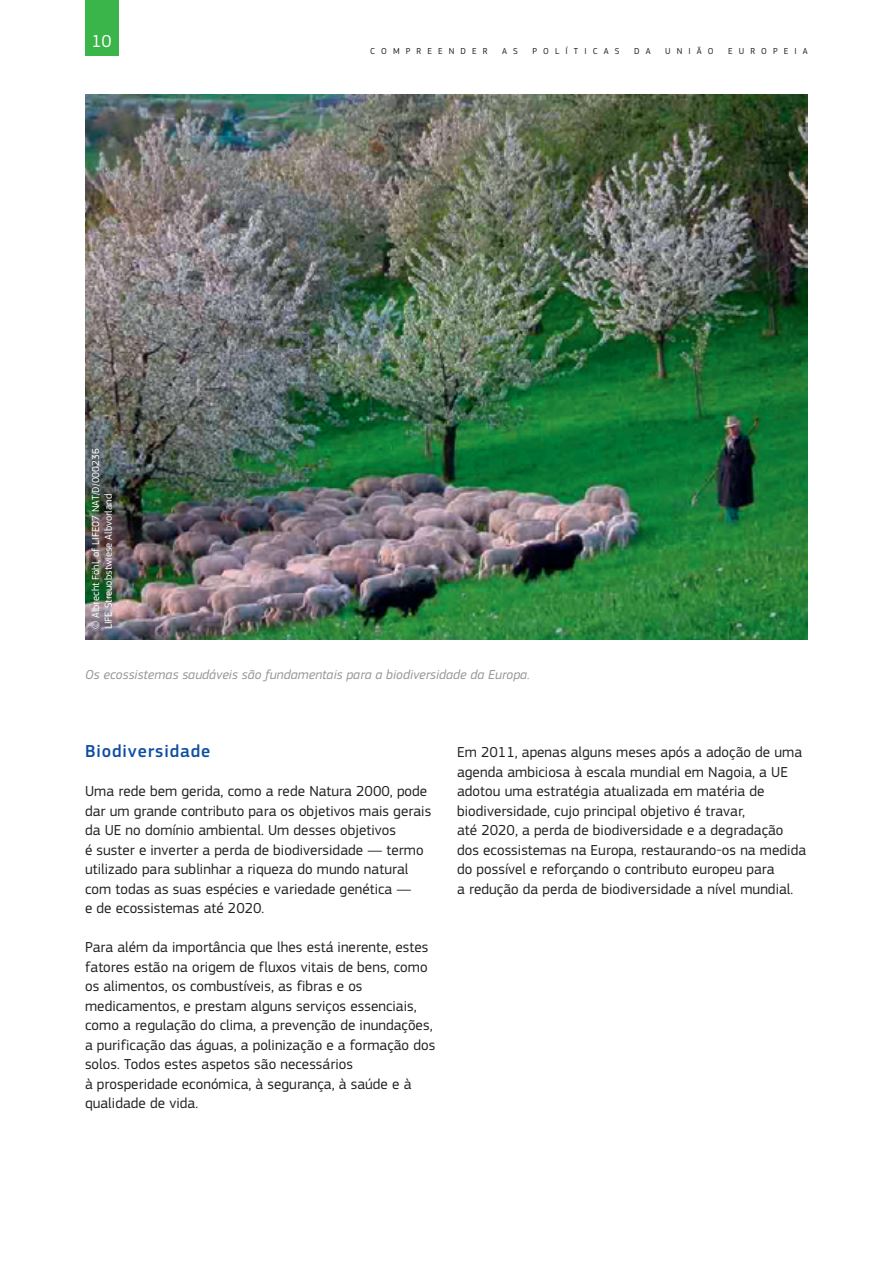
<style>
.page{position:relative;width:893px;height:1263px;background:#fff}
.page>*{position:absolute;margin:0;border:0;box-sizing:border-box;transform-origin:0 0}
.Heading03{font:500 18px "EC Square Sans Pro";letter-spacing:.05em;color:#0d4da1}
.t1{font:18px "EC Square Sans Pro";color:#fff}
.BodyText{font:15px/19.5px "EC Square Sans Pro";letter-spacing:.005em;color:#231f20}
.legende_L{font:italic 13.5px "EC Square Sans Pro";letter-spacing:.005em;color:#939598}
.copyright{font:10.5px/12.6px "EC Square Sans Pro";color:#fff}
.t2{font:9px "EC Square Sans Pro";letter-spacing:.68em;color:#231f20}
</style>
<div class="page">
<div style="left:85px;top:0;width:33px;height:55px;background:#3ab54a"></div>
<img style="left:85px;top:94px;width:723px;height:545px">
<p class="t1" style="left:92px;top:30px;width:22px">10</p>
<p class="copyright" style="left:90px;top:629px;width:182px;rotate:-90deg">© Albrecht Föhl, of LIFE07 NAT/D/000236<br>LIFE Streuobstwiese Albvorland</p>
<p class="t2" style="left:370px;top:45px;width:119px">COMPREENDER</p>
<p class="t2" style="left:502px;top:45px;width:17px">A S</p>
<p class="t2" style="left:532px;top:45px;width:89px">POLÍTICAS</p>
<p class="t2" style="left:634px;top:45px;width:18px">D A</p>
<p class="t2" style="left:665px;top:45px;width:50px">UNIÃO</p>
<p class="t2" style="left:728px;top:45px;width:81px">EUROPEIA</p>
<p class="legende_L" style="left:85px;top:667px;width:446px">Os ecossistemas saudáveis são fundamentais para a biodiversidade da Europa.</p>
<p class="Heading03" style="left:85px;top:741px;width:127px">Biodiversidade</p>
<p class="BodyText" style="left:85px;top:782px;width:348px">Uma rede bem gerida, como a rede Natura 2000, pode dar um grande contributo para os objetivos mais gerais da UE no domínio ambiental. Um desses objetivos<br>é suster e inverter a perda de biodiversidade — termo utilizado para sublinhar a riqueza do mundo natural com todas as suas espécies e variedade genética —<br>e de ecossistemas até 2020.</p>
<p class="BodyText" style="left:85px;top:938px;width:352px">Para além da importância que lhes está inerente, estes fatores estão na origem de fluxos vitais de bens, como os alimentos, os combustíveis, as fibras e os medicamentos, e prestam alguns serviços essenciais, como a regulação do clima, a prevenção de inundações, a purificação das águas, a polinização e a formação dos solos. Todos estes aspetos são necessários<br>à prosperidade económica, à segurança, à saúde e à qualidade de vida.</p>
<p class="BodyText" style="left:457px;top:743px;width:350px">Em 2011, apenas alguns meses após a adoção de uma agenda ambiciosa à escala mundial em Nagoia, a UE adotou uma estratégia atualizada em matéria de biodiversidade, cujo principal objetivo é travar,<br>até 2020, a perda de biodiversidade e a degradação dos ecossistemas na Europa, restaurando‑os na medida do possível e reforçando o contributo europeu para<br>a redução da perda de biodiversidade a nível mundial.</p>
</div>
